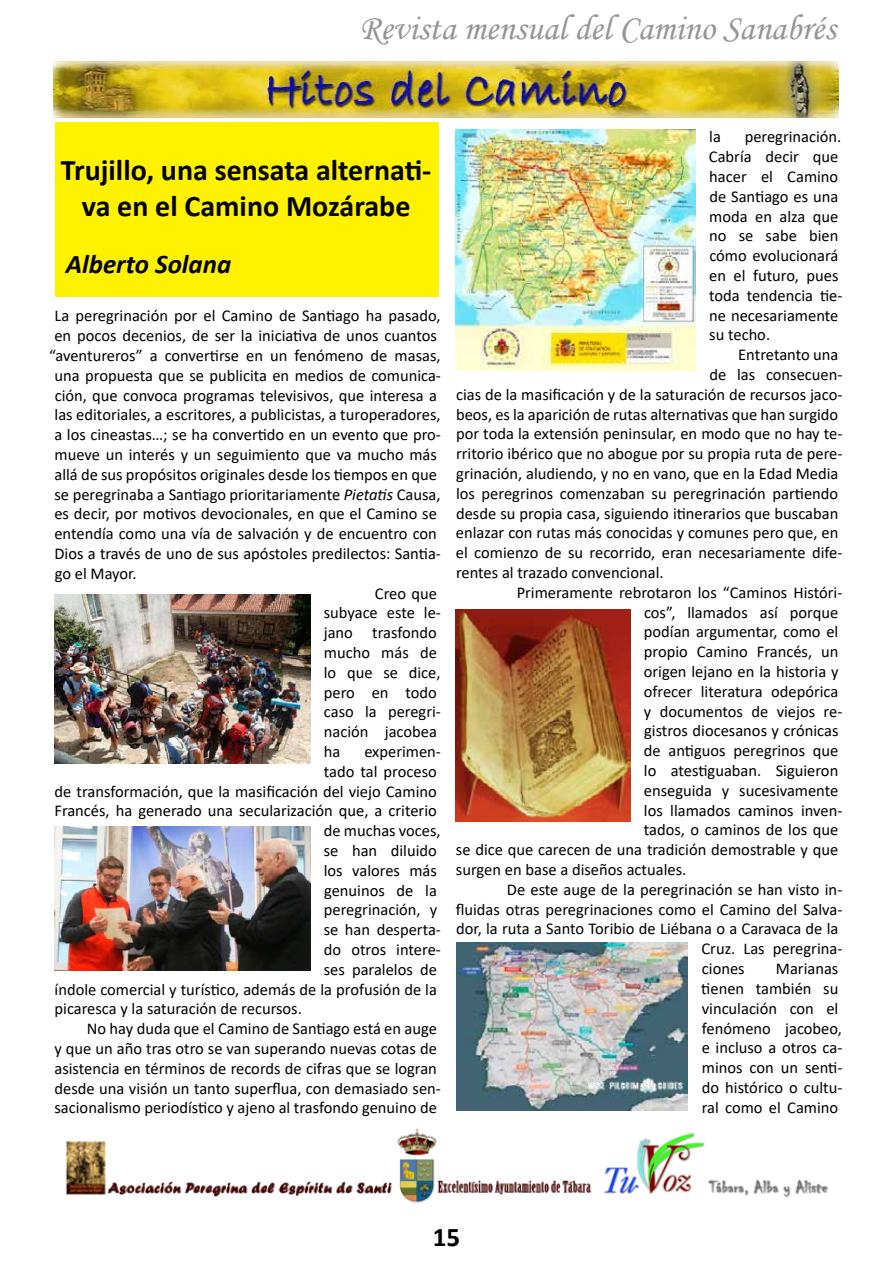
<style>
.page{position:relative;width:893px;height:1263px;background:#fff}
.page>*{position:absolute;margin:0;border:0;box-sizing:border-box;transform-origin:0 0}
.t1{font:36px "Monotype Corsiva";color:#939598}
.t2{font:700 30px/36px "Calibri";color:#000;text-align:center}
.t3{font:italic 700 27px "Calibri";color:#000}
.t4{font:700 27px "Calibri";color:#000}
.t5{font:16.5px/19.8px "Calibri";color:#000}
.s1{font-style:italic}
</style>
<div class="page">
<img style="left:65px;top:1128px;width:764px;height:75px">
<img style="left:54px;top:62px;width:785px;height:56px">
<div style="left:55px;top:123px;width:384px;height:174px;background:#fff200"></div>
<img style="left:54px;top:595px;width:256px;height:168px">
<img style="left:54px;top:826px;width:256px;height:145px">
<img style="left:455px;top:130px;width:241px;height:240px">
<img style="left:455px;top:610px;width:176px;height:211px">
<img style="left:457px;top:942px;width:230px;height:169px">
<h1 class="t1" style="left:359px;top:7px;width:478px">Revista mensual del Camino Sanabrés</h1>
<h2 class="t2" style="left:61px;top:152px;width:372px">Trujillo, una sensata alternati&shy;va en el Camino Mozárabe</h2>
<h3 class="t3" style="left:66px;top:244px;width:167px">Alberto Solana</h3>
<p class="t5" style="left:54px;top:306px;width:388px">La peregrinación por el Camino de Santiago ha pasado,</p>
<p class="t5" style="left:54px;top:325px;width:384px">en pocos decenios, de ser la iniciativa de unos cuantos</p>
<p class="t5" style="left:49px;top:345px;width:393px">“aventureros” a convertirse en un fenómeno de masas,</p>
<p class="t5" style="left:55px;top:365px;width:388px">una propuesta que se publicita en medios de comunica-</p>
<p class="t5" style="left:55px;top:385px;width:384px">ción, que convoca programas televisivos, que interesa a</p>
<p class="t5" style="left:55px;top:405px;width:388px">las editoriales, a escritores, a publicistas, a turoperadores,</p>
<p class="t5" style="left:54px;top:424px;width:388px">a los cineastas…; se ha convertido en un evento que pro-</p>
<p class="t5" style="left:55px;top:444px;width:384px">mueve un interés y un seguimiento que va mucho más</p>
<p class="t5" style="left:54px;top:464px;width:384px">allá de sus propósitos originales desde los tiempos en que</p>
<p class="t5" style="left:55px;top:484px;width:388px">se peregrinaba a Santiago prioritariamente <span class="s1">Pietatis</span> Causa,</p>
<p class="t5" style="left:54px;top:504px;width:384px">es decir, por motivos devocionales, en que el Camino se</p>
<p class="t5" style="left:54px;top:523px;width:384px">entendía como una vía de salvación y de encuentro con</p>
<p class="t5" style="left:54px;top:543px;width:388px">Dios a través de uno de sus apóstoles predilectos: Santia-</p>
<p class="t5" style="left:55px;top:563px;width:83px">go el Mayor.</p>
<p class="t5" style="left:375px;top:583px;width:63px">Creo que</p>
<p class="t5" style="left:324px;top:603px;width:119px">subyace este le-</p>
<p class="t5" style="left:324px;top:622px;width:115px">jano trasfondo</p>
<p class="t5" style="left:324px;top:642px;width:115px">mucho más de</p>
<p class="t5" style="left:324px;top:662px;width:118px">lo que se dice,</p>
<p class="t5" style="left:324px;top:682px;width:114px">pero en todo</p>
<p class="t5" style="left:324px;top:702px;width:118px">caso la peregri-</p>
<p class="t5" style="left:324px;top:721px;width:115px">nación jacobea</p>
<p class="t5" style="left:324px;top:741px;width:18px">ha</p>
<p class="t5" style="left:364px;top:741px;width:78px">experimen-</p>
<p class="t5" style="left:324px;top:761px;width:115px">tado tal proceso</p>
<p class="t5" style="left:55px;top:781px;width:384px">de transformación, que la masificación del viejo Camino</p>
<p class="t5" style="left:54px;top:801px;width:384px">Francés, ha generado una secularización que, a criterio</p>
<p class="t5" style="left:324px;top:820px;width:118px">de muchas voces,</p>
<p class="t5" style="left:324px;top:840px;width:115px">se han diluido</p>
<p class="t5" style="left:324px;top:860px;width:115px">los valores más</p>
<p class="t5" style="left:324px;top:880px;width:114px">genuinos de la</p>
<p class="t5" style="left:324px;top:900px;width:115px">peregrinación, y</p>
<p class="t5" style="left:324px;top:919px;width:119px">se han desperta-</p>
<p class="t5" style="left:324px;top:939px;width:119px">do otros intere-</p>
<p class="t5" style="left:324px;top:959px;width:115px">ses paralelos de</p>
<p class="t5" style="left:55px;top:979px;width:384px">índole comercial y turístico, además de la profusión de la</p>
<p class="t5" style="left:55px;top:999px;width:249px">picaresca y la saturación de recursos.</p>
<p class="t5" style="left:87px;top:1018px;width:351px">No hay duda que el Camino de Santiago está en auge</p>
<p class="t5" style="left:54px;top:1038px;width:384px">y que un año tras otro se van superando nuevas cotas de</p>
<p class="t5" style="left:54px;top:1058px;width:384px">asistencia en términos de records de cifras que se logran</p>
<p class="t5" style="left:55px;top:1078px;width:388px">desde una visión un tanto superflua, con demasiado sen-</p>
<p class="t5" style="left:55px;top:1098px;width:384px">sacionalismo periodístico y ajeno al trasfondo genuino de</p>
<p class="t5" style="left:709px;top:127px;width:135px;text-indent:36px">peregrinación.<br>Cabría decir que hacer el Camino de Santiago es una moda en alza que no se sabe bien cómo evolucionará en el futuro, pues toda tendencia tie&shy;ne necesariamente su techo.</p>
<p class="t5" style="left:738px;top:344px;width:102px">Entretanto una</p>
<p class="t5" style="left:709px;top:364px;width:135px">de las consecuen-</p>
<p class="t5" style="left:456px;top:384px;width:388px">cias de la masificación y de la saturación de recursos jaco-</p>
<p class="t5" style="left:456px;top:404px;width:384px">beos, es la aparición de rutas alternativas que han surgido</p>
<p class="t5" style="left:456px;top:424px;width:388px">por toda la extensión peninsular, en modo que no hay te-</p>
<p class="t5" style="left:456px;top:443px;width:388px">rritorio ibérico que no abogue por su propia ruta de pere-</p>
<p class="t5" style="left:456px;top:463px;width:384px">grinación, aludiendo, y no en vano, que en la Edad Media</p>
<p class="t5" style="left:456px;top:483px;width:384px">los peregrinos comenzaban su peregrinación partiendo</p>
<p class="t5" style="left:456px;top:503px;width:384px">desde su propia casa, siguiendo itinerarios que buscaban</p>
<p class="t5" style="left:456px;top:523px;width:384px">enlazar con rutas más conocidas y comunes pero que, en</p>
<p class="t5" style="left:456px;top:542px;width:388px">el comienzo de su recorrido, eran necesariamente dife-</p>
<p class="t5" style="left:456px;top:562px;width:209px">rentes al trazado convencional.</p>
<p class="t5" style="left:517px;top:582px;width:327px">Primeramente rebrotaron los “Caminos Históri-</p>
<p class="t5" style="left:644px;top:602px;width:196px">cos”, llamados así porque</p>
<p class="t5" style="left:644px;top:622px;width:196px">podían argumentar, como el</p>
<p class="t5" style="left:644px;top:641px;width:196px">propio Camino Francés, un</p>
<p class="t5" style="left:644px;top:661px;width:196px">origen lejano en la historia y</p>
<p class="t5" style="left:644px;top:681px;width:196px">ofrecer literatura odepórica</p>
<p class="t5" style="left:644px;top:701px;width:200px">y documentos de viejos re-</p>
<p class="t5" style="left:644px;top:721px;width:196px">gistros diocesanos y crónicas</p>
<p class="t5" style="left:644px;top:740px;width:196px">de antiguos peregrinos que</p>
<p class="t5" style="left:644px;top:760px;width:196px">lo atestiguaban. Siguieron</p>
<p class="t5" style="left:644px;top:780px;width:196px">enseguida y sucesivamente</p>
<p class="t5" style="left:644px;top:800px;width:200px">los llamados caminos inven-</p>
<p class="t5" style="left:644px;top:820px;width:196px">tados, o caminos de los que</p>
<p class="t5" style="left:456px;top:839px;width:384px">se dice que carecen de una tradición demostrable y que</p>
<p class="t5" style="left:456px;top:859px;width:232px">surgen en base a diseños actuales.</p>
<p class="t5" style="left:507px;top:879px;width:337px">De este auge de la peregrinación se han visto in-</p>
<p class="t5" style="left:456px;top:899px;width:388px">fluidas otras peregrinaciones como el Camino del Salva-</p>
<p class="t5" style="left:456px;top:919px;width:384px">dor, la ruta a Santo Toribio de Liébana o a Caravaca de la</p>
<p class="t5" style="left:701px;top:938px;width:142px">Cruz. Las peregrina-</p>
<p class="t5" style="left:702px;top:958px;width:44px">ciones</p>
<p class="t5" style="left:709px;top:127px;width:13px">la</p>
<p class="t5" style="left:701px;top:958px;width:143px;text-indent:75px">Marianas tienen también su vinculación con el fenómeno jacobeo, e incluso a otros ca&shy;minos con un senti&shy;do histórico o cultu&shy;ral como el Camino</p>
<h3 class="t4" style="left:433px;top:1218px;width:29px">15</h3>
</div>
